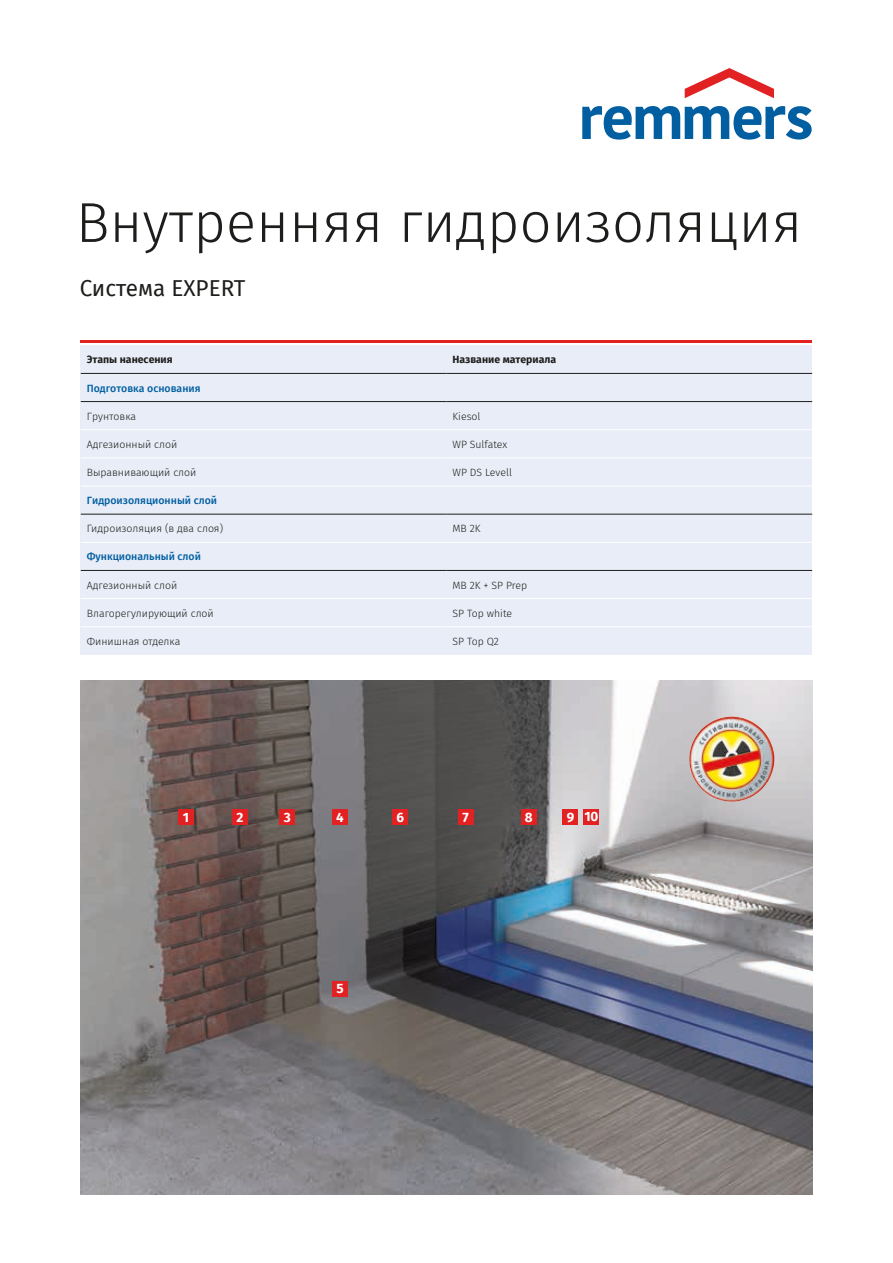
<style>
.page{position:relative;width:893px;height:1263px;background:#fff}
.page>*{position:absolute;margin:0;border:0;box-sizing:border-box;transform-origin:0 0}
.t1{font:300 56.25px "Fira Sans";color:#1d1d1b}
.t2{font:22.5px "Fira Sans";color:#1d1d1b}
.t3{font:700 13.5px "Fira Sans";color:#fff}
.t4{font:300 10.5px "Fira Sans";color:#1d1d1b}
.t5{font:500 10.5px "Fira Sans";color:#005ea1}
.t6{font:700 10.5px "Fira Sans";color:#1d1d1b}
</style>
<div class="page">
<div style="left:81px;top:345px;width:731px;height:310px;background:#e8edf7"></div>
<hr style="left:81px;top:457px;width:365px;height:1px;background:#fff">
<hr style="left:446px;top:457px;width:366px;height:1px;background:#fff">
<hr style="left:81px;top:598px;width:365px;height:1px;background:#fff">
<hr style="left:446px;top:598px;width:366px;height:1px;background:#fff">
<hr style="left:81px;top:626px;width:365px;height:1px;background:#fff">
<hr style="left:446px;top:626px;width:366px;height:1px;background:#fff">
<hr style="left:81px;top:429px;width:365px;height:1px;background:#fff">
<hr style="left:446px;top:429px;width:366px;height:1px;background:#fff">
<hr style="left:81px;top:373px;width:365px;height:1px;background:#1d1d1b">
<hr style="left:446px;top:373px;width:366px;height:1px;background:#1d1d1b">
<hr style="left:81px;top:401px;width:365px;height:1px;background:#1d1d1b">
<hr style="left:446px;top:401px;width:366px;height:1px;background:#1d1d1b">
<hr style="left:81px;top:486px;width:365px;height:1px;background:#fff">
<hr style="left:446px;top:486px;width:366px;height:1px;background:#fff">
<hr style="left:81px;top:542px;width:365px;height:1px;background:#fff">
<hr style="left:446px;top:542px;width:366px;height:1px;background:#fff">
<hr style="left:81px;top:514px;width:365px;height:1px;background:#1d1d1b">
<hr style="left:446px;top:514px;width:366px;height:1px;background:#1d1d1b">
<hr style="left:81px;top:570px;width:365px;height:1px;background:#1d1d1b">
<hr style="left:446px;top:570px;width:366px;height:1px;background:#1d1d1b">
<img style="left:81px;top:680px;width:731px;height:515px">
<div style="left:332px;top:981px;width:16px;height:15px;background:#e12122"></div>
<div style="left:178px;top:809px;width:16px;height:16px;background:#e12122"></div>
<div style="left:232px;top:809px;width:16px;height:16px;background:#e12122"></div>
<div style="left:563px;top:809px;width:15px;height:16px;background:#e12122"></div>
<div style="left:521px;top:809px;width:16px;height:16px;background:#e12122"></div>
<div style="left:392px;top:809px;width:16px;height:16px;background:#e12122"></div>
<div style="left:458px;top:809px;width:15px;height:16px;background:#e12122"></div>
<div style="left:332px;top:809px;width:16px;height:16px;background:#e12122"></div>
<div style="left:279px;top:809px;width:16px;height:16px;background:#e12122"></div>
<div style="left:584px;top:809px;width:15px;height:16px;background:#e12122"></div>
<img style="left:689px;top:716px;width:85px;height:85px;border-radius:43px">
<hr style="left:81px;top:340px;width:731px;height:2px;background:#e12122">
<svg style="left:582px;top:106px;width:230px;height:34px"></svg>
<svg style="left:685px;top:68px;width:89px;height:30px"></svg>
<h1 class="t1" style="left:76px;top:182px;width:728px">Внутренняя гидроизоляция</h1>
<h2 class="t2" style="left:80px;top:271px;width:167px">Система EXPERT</h2>
<p class="t6" style="left:87px;top:351px;width:87px">Этапы нанесения</p>
<p class="t6" style="left:452px;top:351px;width:105px">Название материала</p>
<p class="t5" style="left:87px;top:379px;width:115px">Подготовка основания</p>
<p class="t4" style="left:87px;top:409px;width:51px">Грунтовка</p>
<p class="t4" style="left:452px;top:409px;width:30px">Kiesol</p>
<p class="t4" style="left:87px;top:437px;width:92px">Адгезионный слой</p>
<p class="t4" style="left:452px;top:437px;width:56px">WP Sulfatex</p>
<p class="t4" style="left:87px;top:465px;width:111px">Выравнивающий слой</p>
<p class="t4" style="left:452px;top:465px;width:61px">WP DS Levell</p>
<p class="t5" style="left:87px;top:492px;width:132px">Гидроизоляционный слой</p>
<p class="t4" style="left:87px;top:521px;width:138px">Гидроизоляция (в два слоя)</p>
<p class="t4" style="left:452px;top:521px;width:30px">MB 2K</p>
<p class="t5" style="left:87px;top:548px;width:116px">Функциональный слой</p>
<p class="t4" style="left:87px;top:577px;width:92px">Адгезионный слой</p>
<p class="t4" style="left:452px;top:577px;width:76px">MB 2K + SP Prep</p>
<p class="t4" style="left:87px;top:605px;width:129px">Влагорегулирующий слой</p>
<p class="t4" style="left:452px;top:605px;width:61px">SP Top white</p>
<p class="t4" style="left:87px;top:634px;width:95px">Финишная отделка</p>
<p class="t4" style="left:452px;top:634px;width:48px">SP Top Q2</p>
<p class="t3" style="left:183px;top:805px;width:8px">1</p>
<p class="t3" style="left:236px;top:805px;width:8px">2</p>
<p class="t3" style="left:284px;top:805px;width:9px">3</p>
<p class="t3" style="left:336px;top:805px;width:9px">4</p>
<p class="t3" style="left:397px;top:805px;width:9px">6</p>
<p class="t3" style="left:462px;top:805px;width:8px">7</p>
<p class="t3" style="left:525px;top:805px;width:9px">8</p>
<p class="t3" style="left:567px;top:805px;width:33px">9 10</p>
<p class="t3" style="left:336px;top:977px;width:9px">5</p>
</div>
